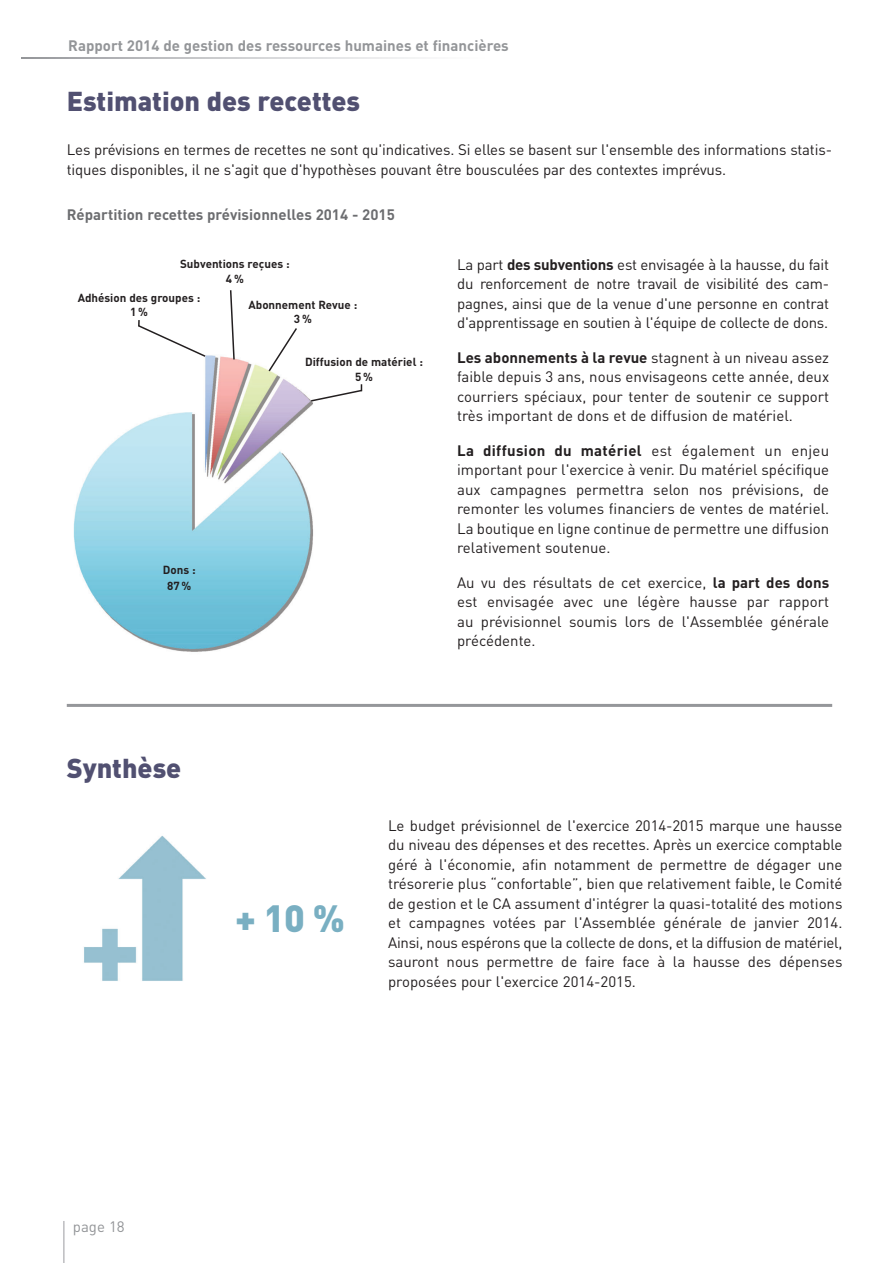
<style>
.page{position:relative;width:893px;height:1263px;background:#fff}
.page>*{position:absolute;margin:0;border:0;box-sizing:border-box;transform-origin:0 0}
.t1{font:900 37.5px "DIN Pro";color:#79afc2}
.t2{font:900 27px "DIN Pro";color:#515071}
.t3{font:15px/19.5px "DIN Pro";letter-spacing:-.005em;color:#231f20;text-align:justify}
.t4{font:700 15px "DIN Pro";color:#939598}
.t5{font:700 15px "DIN Pro";color:#6c6d70}
.t6{font:15px "DIN Pro";color:#939598}
.t7{font:700 11.55px/14.5px "DIN Pro";color:#231f20;text-align:center}
.s1{font-weight:700}
</style>
<div class="page">
<hr style="left:63px;top:1221px;width:2px;height:42px;background:#bcbdc0">
<img style="left:84px;top:836px;width:122px;height:145px">
<hr style="left:67px;top:704px;width:765px;height:3px;background:#95979a">
<img style="left:73px;top:355px;width:240px;height:297px">
<svg style="left:229px;top:290px;width:7px;height:71px"></svg>
<svg style="left:267px;top:328px;width:31px;height:45px"></svg>
<svg style="left:309px;top:384px;width:54px;height:19px"></svg>
<svg style="left:137px;top:320px;width:70px;height:38px"></svg>
<p class="t4" style="left:68px;top:35px;width:442px">Rapport 2014 de gestion des ressources humaines et financières</p>
<h2 class="t2" style="left:67px;top:83px;width:295px">Estimation des recettes</h2>
<p class="t3" style="left:67px;top:139px;width:767px">Les prévisions en termes de recettes ne sont qu'indicatives. Si elles se basent sur l'ensemble des informations statis&shy;tiques disponibles, il ne s'agit que d'hypothèses pouvant être bousculées par des contextes imprévus.</p>
<p class="t5" style="left:67px;top:204px;width:330px">Répartition recettes prévisionnelles 2014 - 2015</p>
<p class="t7" style="left:180px;top:256px;width:111px">Subventions reçues :<br>4%</p>
<p class="t7" style="left:248px;top:297px;width:110px">Abonnement Revue :<br>3%</p>
<p class="t7" style="left:305px;top:354px;width:119px">Diffusion de matériel :<br>5%</p>
<p class="t7" style="left:78px;top:290px;width:124px">Adhésion des groupes :<br>1%</p>
<p class="t7" style="left:163px;top:561px;width:34px;line-height:15.9px">Dons :<br>87%</p>
<p class="t3" style="left:457px;top:254px;width:374px">La part <span class="s1">des subventions</span> est envisagée à la hausse, du fait du renforcement de notre travail de visibilité des cam&shy;pagnes, ainsi que de la venue d'une personne en contrat d'apprentissage en soutien à l'équipe de collecte de dons.</p>
<p class="t3" style="left:457px;top:347px;width:374px"><span class="s1">Les abonnements à la revue</span> stagnent à un niveau assez faible depuis 3 ans, nous envisageons cette année, deux courriers spéciaux, pour tenter de soutenir ce support très important de dons et de diffusion de matériel.</p>
<p class="t3" style="left:457px;top:440px;width:374px"><span class="s1">La diffusion du matériel</span> est également un enjeu important pour l'exercice à venir. Du matériel spécifique aux campagnes permettra selon nos prévisions, de remonter les volumes financiers de ventes de matériel.<br>La boutique en ligne continue de permettre une diffusion relativement soutenue.</p>
<p class="t3" style="left:457px;top:572px;width:374px">Au vu des résultats de cet exercice, <span class="s1">la part des dons </span>est envisagée avec une légère hausse par rapport au prévisionnel soumis lors de l'Assemblée générale précédente.</p>
<h2 class="t2" style="left:67px;top:749px;width:116px">Synthèse</h2>
<p class="t6" style="left:73px;top:1216px;width:53px">page 18</p>
<h1 class="t1" style="left:235px;top:893px;width:111px">+10%</h1>
<p class="t3" style="left:388px;top:815px;width:456px">Le budget prévisionnel de l'exercice 2014-2015 marque une hausse du niveau des dépenses et des recettes. Après un exercice comptable géré à l'économie, afin notamment de permettre de dégager une trésorerie plus “confortable”, bien que relativement faible, le Comité de gestion et le CA assument d'intégrer la quasi-totalité des motions et campagnes votées par l'Assemblée générale de janvier 2014.<br>Ainsi, nous espérons que la collecte de dons, et la diffusion de matériel, sauront nous permettre de faire face à la hausse des dépenses proposées pour l'exercice 2014-2015.</p>
</div>
